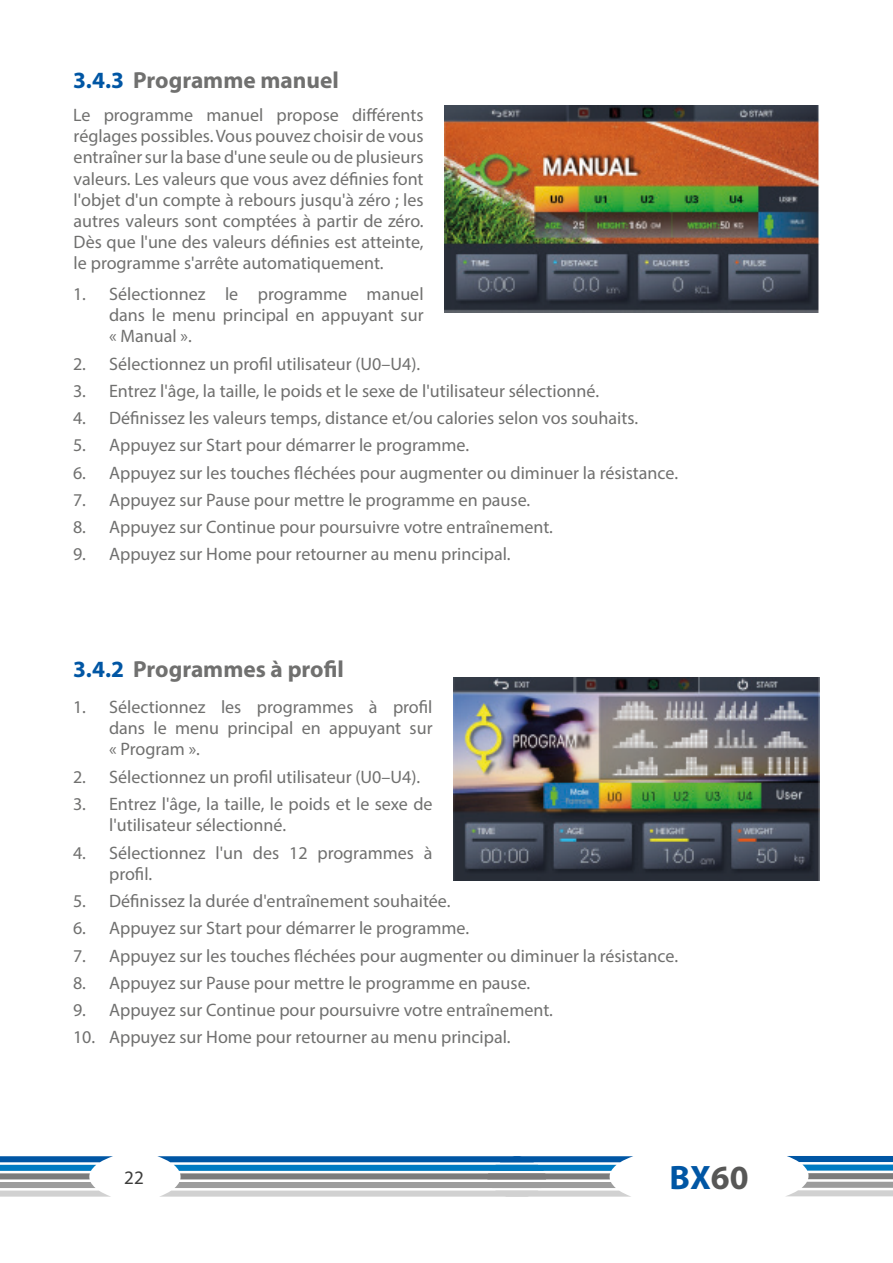
<style>
.page{position:relative;width:893px;height:1263px;background:#fff}
.page>*{position:absolute;margin:0;border:0;box-sizing:border-box;transform-origin:0 0}
.t1{font:700 34.05px "Myriad Pro";color:#0056a4}
.t2{font:700 23.4px "Myriad Pro";color:#70706f}
.t3{font:19.05px "Myriad Pro";color:#3d3d3c}
.t4{font:18px/21.1px "Myriad Pro";color:#70706f;text-align:justify}
.s1{color:#0056a4}
.s2{color:#575756}
</style>
<div class="page">
<img style="left:445px;top:105px;width:375px;height:207px">
<img style="left:454px;top:678px;width:366px;height:202px">
<svg style="left:787px;top:1156px;width:106px;height:40px"></svg>
<svg style="left:0;top:1156px;width:113px;height:40px"></svg>
<svg style="left:157px;top:1156px;width:476px;height:40px"></svg>
<p class="t2" style="left:73px;top:64px;width:267px"><span class="s1">3.4.3</span> Programme manuel</p>
<p class="t4" style="left:73px;top:104px;width:352px">Le programme manuel propose différents réglages possibles. Vous pouvez choisir de vous entraîner sur la base d'une seule ou de plusieurs valeurs. Les valeurs que vous avez définies font l'objet d'un compte à rebours jusqu'à zéro ; les autres valeurs sont comptées à partir de zéro.<br>Dès que l'une des valeurs définies est atteinte, le programme s'arrête automatiquement.</p>
<p class="t4" style="left:109px;top:283px;width:316px;text-indent:-36px">1. Sélectionnez le programme manuel dans le menu principal en appuyant sur « Manual ».</p>
<p class="t4" style="left:73px;top:353px;width:349px">2. Sélectionnez un profil utilisateur (U0–U4).</p>
<p class="t4" style="left:73px;top:380px;width:528px">3. Entrez l'âge, la taille, le poids et le sexe de l'utilisateur sélectionné.</p>
<p class="t4" style="left:73px;top:407px;width:567px">4. Définissez les valeurs temps, distance et/ou calories selon vos souhaits.</p>
<p class="t4" style="left:73px;top:435px;width:398px">5. Appuyez sur Start pour démarrer le programme.</p>
<p class="t4" style="left:73px;top:462px;width:607px">6. Appuyez sur les touches fléchées pour augmenter ou diminuer la résistance.</p>
<p class="t4" style="left:73px;top:489px;width:459px">7. Appuyez sur Pause pour mettre le programme en pause.</p>
<p class="t4" style="left:73px;top:516px;width:481px">8. Appuyez sur Continue pour poursuivre votre entraînement.</p>
<p class="t4" style="left:73px;top:543px;width:439px">9. Appuyez sur Home pour retourner au menu principal.</p>
<p class="t2" style="left:73px;top:653px;width:272px"><span class="s1">3.4.2</span> Programmes à profil</p>
<p class="t4" style="left:109px;top:696px;width:325px;text-indent:-36px">1. Sélectionnez les programmes à profil dans le menu principal en appuyant sur « Program ».</p>
<p class="t4" style="left:73px;top:766px;width:349px">2. Sélectionnez un profil utilisateur (U0–U4).</p>
<p class="t4" style="left:109px;top:793px;width:325px;text-indent:-36px">3. Entrez l'âge, la taille, le poids et le sexe de l'utilisateur sélectionné.</p>
<p class="t4" style="left:109px;top:842px;width:325px;text-indent:-36px">4. Sélectionnez l'un des 12 programmes à profil.</p>
<p class="t4" style="left:73px;top:890px;width:379px">5. Définissez la durée d'entraînement souhaitée.</p>
<p class="t4" style="left:73px;top:917px;width:398px">6. Appuyez sur Start pour démarrer le programme.</p>
<p class="t4" style="left:73px;top:945px;width:607px">7. Appuyez sur les touches fléchées pour augmenter ou diminuer la résistance.</p>
<p class="t4" style="left:73px;top:972px;width:459px">8. Appuyez sur Pause pour mettre le programme en pause.</p>
<p class="t4" style="left:73px;top:999px;width:481px">9. Appuyez sur Continue pour poursuivre votre entraînement.</p>
<p class="t4" style="left:73px;top:1026px;width:439px">10. Appuyez sur Home pour retourner au menu principal.</p>
<p class="t3" style="left:124px;top:1166px;width:21px">22</p>
<h1 class="t1" style="left:670px;top:1155px;width:81px">BX<span class="s2">60</span></h1>
</div>
